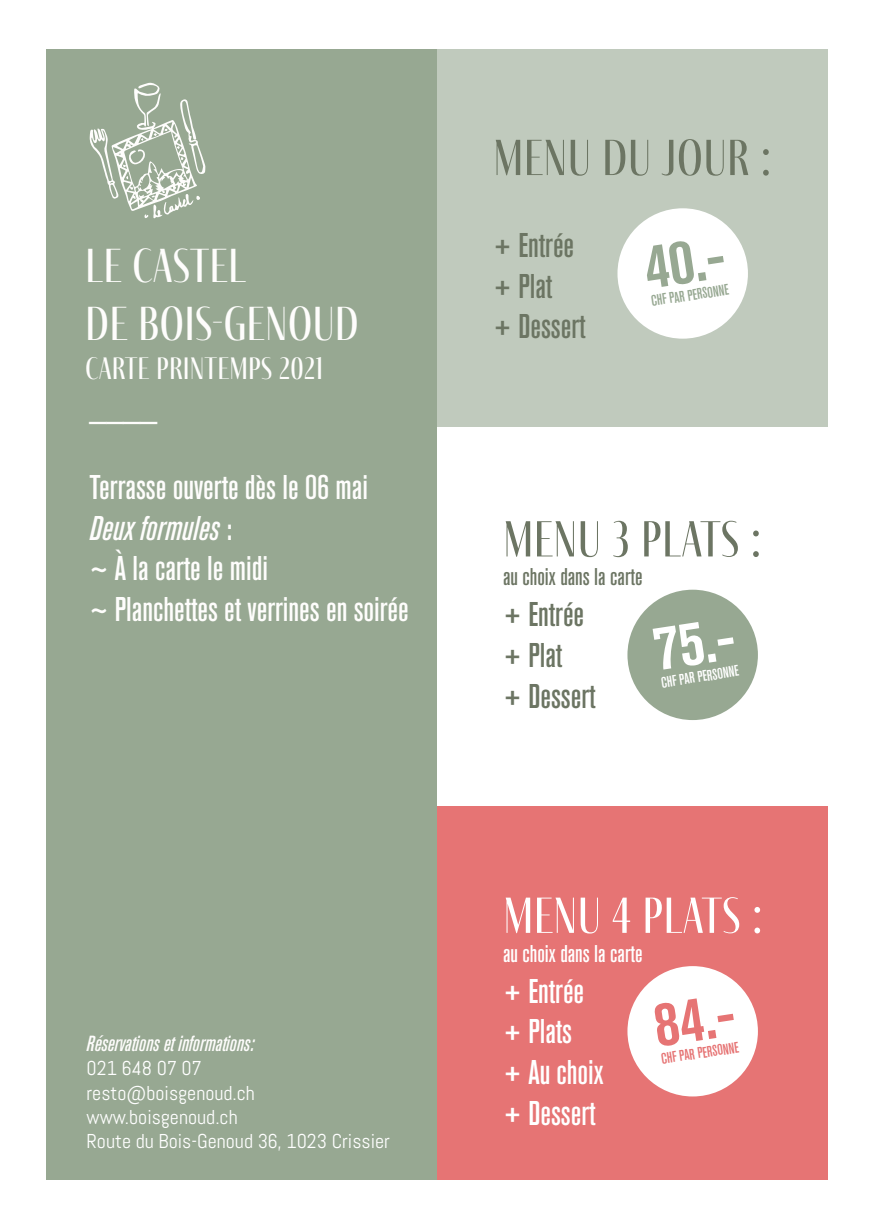
<style>
.page{position:relative;width:874px;height:1225px;background:#fff}
.page>*{position:absolute;margin:0;border:0;box-sizing:border-box;transform-origin:0 0}
.t1{font:62.8px "Akzidenz Grotesk BQ Bd Cnd Alt";color:#97a892}
.t2{font:62.8px "Akzidenz Grotesk BQ Bd Cnd Alt";color:#e67474}
.t3{font:62.8px "Akzidenz Grotesk BQ Bd Cnd Alt";color:#fff}
.t4{font:52px "Fino Sans";color:#6c7563}
.t5{font:52px "Fino Sans";color:#fff}
.t6{font:49px/58.8px "Fino Sans";color:#fefdfc}
.t7{font:34px/40.8px "Akzidenz Grotesk BQ Md Cnd Alt";color:#fefdfc}
.t8{font:34px/40.8px "Akzidenz Grotesk BQ Md Cnd Alt";color:#6c7563}
.t9{font:34px/40.8px "Akzidenz Grotesk BQ Md Cnd Alt";color:#fff}
.t10{font:34px "Akzidenz Grotesk BQ Md Cnd It Alt";color:#fefdfc}
.t11{font:31.8px "Fino Sans";color:#fefdfc}
.t12{font:24px "Akzidenz Grotesk BQ Md Cnd Alt";color:#fff}
.t13{font:24px "Akzidenz Grotesk BQ Md Cnd Alt";color:#6c7563}
.t14{font:21.6px "Akzidenz Grotesk BQ Md Cnd It Alt";color:#fefdfc}
.t15{font:20px/24px "Abel";color:#fff}
.t16{font:15.2px "Akzidenz Grotesk BQ Md Cnd Alt";color:#97a892}
.t17{font:15.2px "Akzidenz Grotesk BQ Md Cnd Alt";color:#e67474}
.t18{font:15.2px "Akzidenz Grotesk BQ Md Cnd Alt";color:#fff}
.s1{font-family:"Akzidenz Grotesk BQ Md Cnd Alt"}
</style>
<div class="page">
<div style="left:46px;top:49px;width:391px;height:1131px;background:#97a892"></div>
<svg style="left:89px;top:82px;width:116px;height:136px"></svg>
<div style="left:437px;top:49px;width:390px;height:378px;background:#c0cabd"></div>
<div style="left:617px;top:208px;width:130px;height:131px;background:#fff;border-radius:50%"></div>
<div style="left:437px;top:805px;width:390px;height:375px;background:#e67474"></div>
<div style="left:627px;top:966px;width:130px;height:130px;background:#fff;border-radius:50%"></div>
<div style="left:627px;top:589px;width:130px;height:131px;background:#97a892;border-radius:50%"></div>
<h3 class="t6" style="left:85px;top:235px;width:275px">LE CASTEL<br>DE BOIS-GENOUD</h3>
<h3 class="t11" style="left:85px;top:350px;width:239px">CARTE PRINTEMPS 2021</h3>
<h3 class="t7" style="left:89px;top:385px;width:69px">____</h3>
<h3 class="t7" style="left:89px;top:466px;width:280px">Terrasse ouverte dès le 06 mai</h3>
<h3 class="t10" style="left:89px;top:508px;width:144px">Deux formules <span class="s1">:</span></h3>
<h3 class="t7" style="left:89px;top:548px;width:321px">~ À la carte le midi<br>~ Planchettes et verrines en soirée</h3>
<p class="t14" style="left:86px;top:1031px;width:169px">Réservations et informations:</p>
<p class="t15" style="left:86px;top:1056px;width:305px">021 648 07 07<br>resto@boisgenoud.ch www.boisgenoud.ch<br>Route du Bois-Genoud 36, 1023 Crissier</p>
<h2 class="t4" style="left:493px;top:128px;width:280px">MENU DU JOUR :</h2>
<h3 class="t8" style="left:493px;top:224px;width:94px">+ Entrée + Plat<br>+ Dessert</h3>
<h1 class="t1" style="left:638px;top:232px;width:83px;rotate:-9deg">40.-</h1>
<p class="t16" style="left:649px;top:293px;width:80px;rotate:-9deg">CHF PAR PERSONNE</p>
<h2 class="t4" style="left:503px;top:510px;width:260px">MENU 3 PLATS :</h2>
<p class="t13" style="left:503px;top:563px;width:141px">au choix dans la carte</p>
<h3 class="t8" style="left:503px;top:594px;width:94px">+ Entrée + Plat<br>+ Dessert</h3>
<h1 class="t3" style="left:648px;top:613px;width:83px;rotate:-9deg">75.-</h1>
<p class="t18" style="left:659px;top:674px;width:80px;rotate:-9deg">CHF PAR PERSONNE</p>
<h2 class="t5" style="left:503px;top:886px;width:261px">MENU 4 PLATS :</h2>
<p class="t12" style="left:503px;top:939px;width:141px">au choix dans la carte</p>
<h3 class="t9" style="left:503px;top:970px;width:102px">+ Entrée + Plats<br>+ Au choix + Dessert</h3>
<h1 class="t2" style="left:648px;top:990px;width:83px;rotate:-9deg">84.-</h1>
<p class="t17" style="left:659px;top:1050px;width:80px;rotate:-9deg">CHF PAR PERSONNE</p>
</div>
